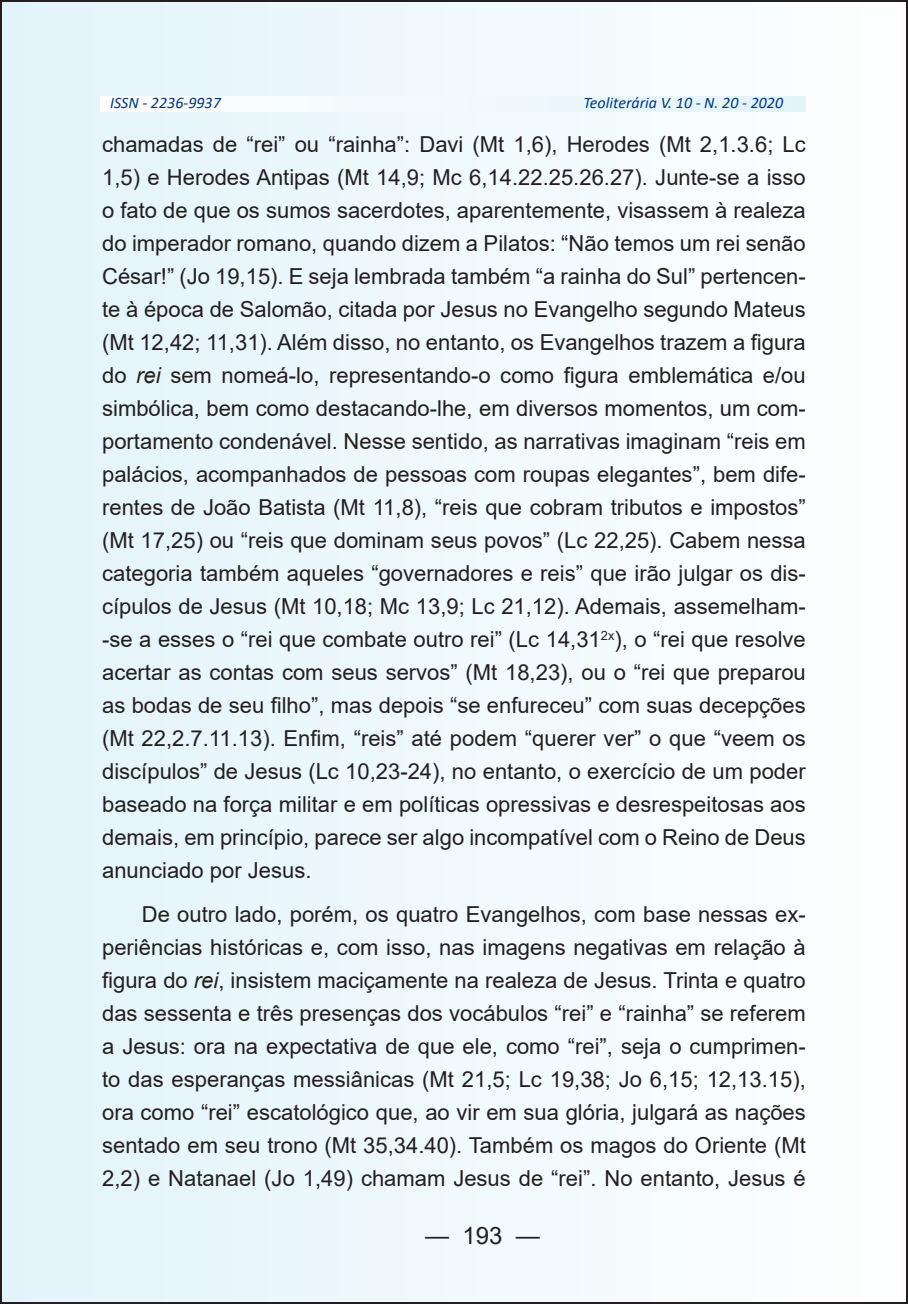
<style>
.page{position:relative;width:908px;height:1304px;background:#fff}
.page>*{position:absolute;margin:0;border:0;box-sizing:border-box;transform-origin:0 0}
.t1{font:24px "Arial";color:#231f20}
.t2{font:22px/33px "Arial";color:#231f20;text-align:justify}
.t3{font:italic 16px "Calibri";color:#003882}
.s1{font-style:italic}
</style>
<div class="page">
<div style="left:1px;top:1px;width:905px;height:1302px;background:linear-gradient(to right,#e2f4fa,#fefefe)"></div>
<svg style="left:100px;top:96px;width:705px;height:15px"></svg>
<p class="t3" style="left:110px;top:92px;width:112px">ISSN - 2236-9937</p>
<p class="t3" style="left:583px;top:92px;width:201px">Teoliterária V. 10 - N. 20 - 2020</p>
<p class="t2" style="left:102px;top:128px;width:705px">chamadas de “rei” ou “rainha”: Davi (Mt 1,6), Herodes (Mt 2,1.3.6; Lc 1,5) e Herodes Antipas (Mt 14,9; Mc 6,14.22.25.26.27). Junte-se a isso o fato de que os sumos sacerdotes, aparentemente, visassem à realeza do imperador romano, quando dizem a Pilatos: “Não temos um rei senão César!” (Jo 19,15). E seja lembrada também “a rainha do Sul” pertencen&shy;te à época de Salomão, citada por Jesus no Evangelho segundo Mateus (Mt 12,42; 11,31). Além disso, no entanto, os Evangelhos trazem a figura do <span class="s1">rei</span> sem nomeá-lo, representando-o como figura emblemática e/ou simbólica, bem como destacando-lhe, em diversos momentos, um com&shy;portamento condenável. Nesse sentido, as narrativas imaginam “reis em palácios, acompanhados de pessoas com roupas elegantes”, bem dife&shy;rentes de João Batista (Mt 11,8), “reis que cobram tributos e impostos” (Mt 17,25) ou “reis que dominam seus povos” (Lc 22,25). Cabem nessa categoria também aqueles “governadores e reis” que irão julgar os dis&shy;cípulos de Jesus (Mt 10,18; Mc 13,9; Lc 21,12). Ademais, assemelham--se a esses o “rei que combate outro rei” (Lc 14,31<sup>2x</sup>), o “rei que resolve acertar as contas com seus servos” (Mt 18,23), ou o “rei que preparou as bodas de seu filho”, mas depois “se enfureceu” com suas decepções (Mt 22,2.7.11.13). Enfim, “reis” até podem “querer ver” o que “veem os discípulos” de Jesus (Lc 10,23-24), no entanto, o exercício de um poder baseado na força militar e em políticas opressivas e desrespeitosas aos demais, em princípio, parece ser algo incompatível com o Reino de Deus anunciado por Jesus.</p>
<p class="t2" style="left:102px;top:898px;width:705px;text-indent:40px">De outro lado, porém, os quatro Evangelhos, com base nessas ex&shy;periências históricas e, com isso, nas imagens negativas em relação à figura do <span class="s1">rei</span>, insistem maciçamente na realeza de Jesus. Trinta e quatro das sessenta e três presenças dos vocábulos “rei” e “rainha” se referem a Jesus: ora na expectativa de que ele, como “rei”, seja o cumprimen&shy;to das esperanças messiânicas (Mt 21,5; Lc 19,38; Jo 6,15; 12,13.15), ora como “rei” escatológico que, ao vir em sua glória, julgará as nações sentado em seu trono (Mt 35,34.40). Também os magos do Oriente (Mt 2,2) e Natanael (Jo 1,49) chamam Jesus de “rei”. No entanto, Jesus é</p>
<p class="t1" style="left:425px;top:1218px;width:116px">— 193 —</p>
</div>
